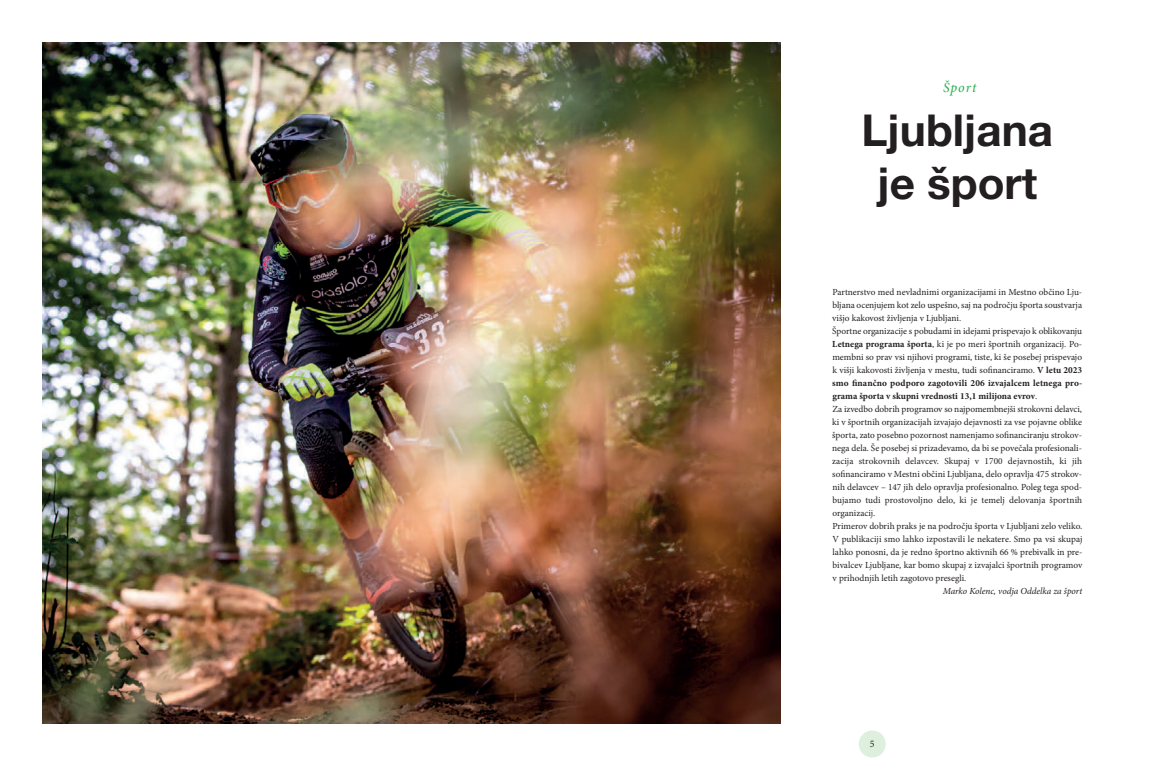
<style>
.page{position:relative;width:1163px;height:766px;background:#fff}
.page>*{position:absolute;margin:0;border:0;box-sizing:border-box;transform-origin:0 0}
.t1{font:700 44px/52.8px "Helvetica Neue LT Pro";color:#231f20;text-align:center}
.t2{font:italic 14px "Minion Pro";letter-spacing:.07em;color:#22b04a}
.t3{font:10px "Minion Pro";color:#231f20}
.t4{font:9.3px/13px "Minion Pro";color:#231f20}
.t5{font:italic 9.3px "Minion Pro";letter-spacing:-.005em;color:#231f20}
.s1{font-weight:700}
</style>
<div class="page">
<div style="left:858px;top:730px;width:27px;height:27px;background:#dfefdd;border-radius:50%"></div>
<img style="left:43px;top:43px;width:737px;height:680px">
<h2 class="t2" style="left:942px;top:82px;width:35px">Šport</h2>
<h1 class="t1" style="left:861px;top:107px;width:193px">Ljubljana je šport</h1>
<p class="t4" style="left:832px;top:286px;width:252px">Partnerstvo med nevladnimi organizacijami in Mestno občino Lju&shy;bljana ocenjujem kot zelo uspešno, saj na področju športa soustvarja višjo kakovost življenja v Ljubljani.<br>Športne organizacije s pobudami in idejami prispevajo k oblikovanju <span class="s1">Letnega programa športa</span>, ki je po meri športnih organizacij. Po&shy;membni so prav vsi njihovi programi, tiste, ki še posebej prispevajo k višji kakovosti življenja v mestu, tudi sofinanciramo. <span class="s1">V letu 2023 smo finančno podporo zagotovili 206 izvajalcem letnega pro&shy;grama športa v skupni vrednosti 13,1 milijona evrov</span>.<br>Za izvedbo dobrih programov so najpomembnejši strokovni delavci, ki v športnih organizacijah izvajajo dejavnosti za vse pojavne oblike športa, zato posebno pozornost namenjamo sofinanciranju strokov&shy;nega dela. Še posebej si prizadevamo, da bi se povečala profesionali&shy;zacija strokovnih delavcev. Skupaj v 1700 dejavnostih, ki jih sofinanciramo v Mestni občini Ljubljana, delo opravlja 475 strokov&shy;nih delavcev – 147 jih delo opravlja profesionalno. Poleg tega spod&shy;bujamo tudi prostovoljno delo, ki je temelj delovanja športnih organizacij.<br>Primerov dobrih praks je na področju športa v Ljubljani zelo veliko.<br>V publikaciji smo lahko izpostavili le nekatere. Smo pa vsi skupaj lahko ponosni, da je redno športno aktivnih 66 % prebivalk in pre&shy;bivalcev Ljubljane, kar bomo skupaj z izvajalci športnih programov v prihodnjih letih zagotovo presegli.</p>
<p class="t5" style="left:942px;top:587px;width:141px">Marko Kolenc, vodja Oddelka za šport</p>
<p class="t3" style="left:869px;top:739px;width:6px">5</p>
</div>
